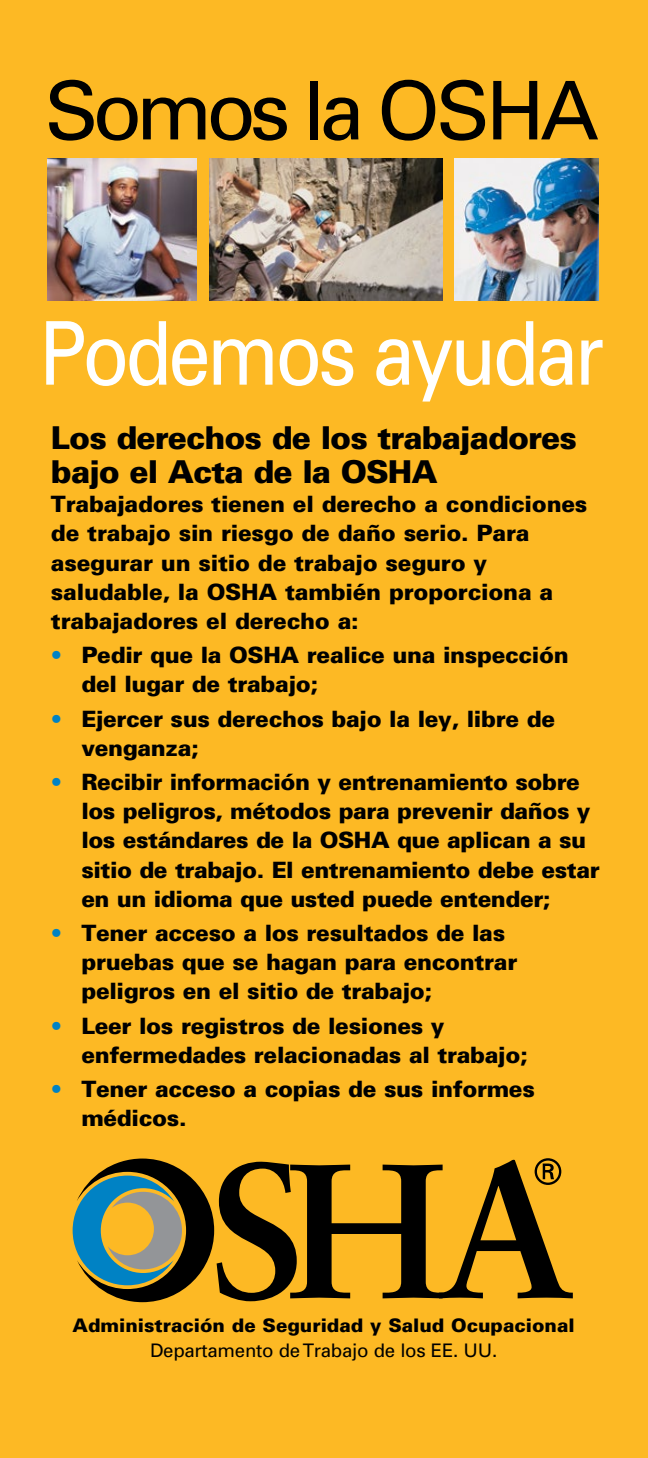
<style>
.page{position:relative;width:648px;height:1458px;background:#fdb924}
.page>*{position:absolute;margin:0;border:0;box-sizing:border-box;transform-origin:0 0}
.t1{font:87.98px "Univers";letter-spacing:-.05em;color:#fff;scale:.87 1}
.t2{font:81px "Univers";letter-spacing:-.075em;color:#000}
.t3{font:900 31.5px/33.8px "Univers";letter-spacing:-.03em;color:#000}
.t4{font:900 22.5px/29.2px "Univers";letter-spacing:-.015em;color:#000}
.t5{font:900 18.68px "Univers";color:#000}
.t6{font:18.68px "Univers";letter-spacing:-.015em;color:#000}
.s1{color:#0082c4}
</style>
<div class="page">
<img style="left:48px;top:158px;width:148px;height:142px">
<img style="left:209px;top:158px;width:233px;height:142px">
<img style="left:455px;top:158px;width:144px;height:142px">
<svg style="left:73px;top:1158px;width:500px;height:144px"></svg>
<p class="t2" style="left:45px;top:60px;width:556px">Somos la OSHA</p>
<p class="t1" style="left:40px;top:299px;width:650px">Podemos ayudar</p>
<p class="t3" style="left:51px;top:420px;width:528px">Los derechos de los trabajadores bajo el Acta de la OSHA</p>
<p class="t4" style="left:51px;top:489px;width:538px">Trabajadores tienen el derecho a condiciones de trabajo sin riesgo de daño serio. Para asegurar un sitio de trabajo seguro y saludable, la OSHA también proporciona a trabajadores el derecho a:</p>
<p class="t4" style="left:81px;top:640px;width:489px;text-indent:-30px"><span class="s1">•</span> Pedir que la OSHA realice una inspección del lugar de trabajo;</p>
<p class="t4" style="left:81px;top:703px;width:475px;text-indent:-30px"><span class="s1">•</span> Ejercer sus derechos bajo la ley, libre de venganza;</p>
<p class="t4" style="left:81px;top:767px;width:520px;text-indent:-30px"><span class="s1">•</span> Recibir información y entrenamiento sobre los peligros, métodos para prevenir daños y los estándares de la OSHA que aplican a su sitio de trabajo. El entrenamiento debe estar en un idioma que usted puede entender;</p>
<p class="t4" style="left:81px;top:918px;width:437px;text-indent:-30px"><span class="s1">•</span> Tener acceso a los resultados de las pruebas que se hagan para encontrar peligros en el sitio de trabajo;</p>
<p class="t4" style="left:81px;top:1010px;width:448px;text-indent:-30px"><span class="s1">•</span> Leer los registros de lesiones y enfermedades relacionadas al trabajo;</p>
<p class="t4" style="left:81px;top:1074px;width:455px;text-indent:-30px"><span class="s1">•</span> Tener acceso a copias de sus informes médicos.</p>
<p class="t5" style="left:73px;top:1314px;width:504px">Administración de Seguridad y Salud Ocupacional</p>
<p class="t6" style="left:150px;top:1338px;width:349px">Departamento deTrabajo de los EE. UU.</p>
</div>
